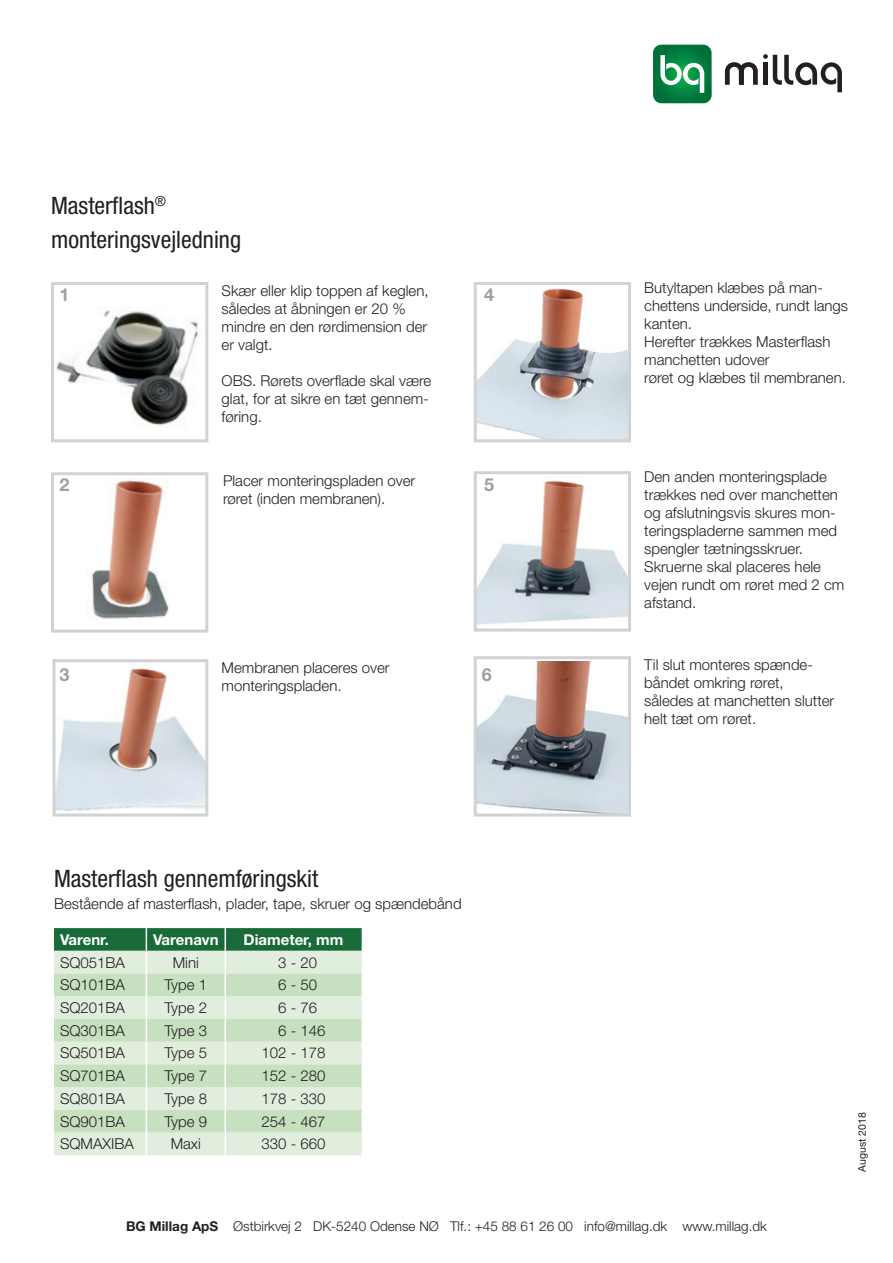
<style>
.page{position:relative;width:893px;height:1263px;background:#fff}
.page>*{position:absolute;margin:0;border:0;box-sizing:border-box;transform-origin:0 0}
.t1{font:condensed 24px/33px "Helvetica Neue LT Std";color:#231f20}
.t2{font:700 18px "Helvetica Neue LT Std";color:#9d9fa2}
.t3{font:300 15px/18px "Helvetica Neue LT Std";color:#231f20}
.t4{font:700 15px "Helvetica Neue LT Std";color:#fff}
.t5{font:300 13.5px "Helvetica Neue LT Std";color:#231f20}
.t6{font:10.5px "Helvetica Neue LT Std";color:#231f20}
.s1{font-weight:700}
</style>
<div class="page">
<svg style="left:653px;top:45px;width:59px;height:58px"></svg>
<svg style="left:725px;top:54px;width:117px;height:38px"></svg>
<img style="left:56px;top:310px;width:143px;height:116px">
<div style="left:51px;top:282px;width:157px;height:160px;border:3px solid #d1d2d4"></div>
<img style="left:88px;top:479px;width:81px;height:140px">
<div style="left:51px;top:472px;width:157px;height:161px;border:3px solid #d1d2d4"></div>
<img style="left:57px;top:667px;width:147px;height:145px">
<div style="left:53px;top:659px;width:155px;height:157px;border:3px solid #d1d2d4"></div>
<img style="left:478px;top:288px;width:149px;height:150px">
<div style="left:474px;top:282px;width:157px;height:160px;border:3px solid #d1d2d4"></div>
<img style="left:478px;top:481px;width:149px;height:144px">
<div style="left:474px;top:471px;width:157px;height:160px;border:3px solid #d1d2d4"></div>
<img style="left:478px;top:661px;width:149px;height:151px">
<div style="left:474px;top:656px;width:157px;height:160px;border:3px solid #d1d2d4"></div>
<svg style="left:54px;top:928px;width:308px;height:227px;background:#c3dbc1"></svg>
<h1 class="t1" style="left:51px;top:189px;width:192px">Masterflash<sup>® </sup>monteringsvejledning</h1>
<p class="t3" style="left:222px;top:281px;width:209px">Skær eller klip toppen af keglen, således at åbningen er 20 % mindre en den rørdimension der er valgt.</p>
<p class="t3" style="left:222px;top:371px;width:211px">OBS. Rørets overflade skal være glat, for at sikre en tæt gennem&shy;føring.</p>
<p class="t2" style="left:60px;top:283px;width:12px">1</p>
<p class="t2" style="left:484px;top:283px;width:12px">4</p>
<p class="t3" style="left:644px;top:278px;width:205px">Butyltapen klæbes på man&shy;chettens underside, rundt langs kanten.<br>Herefter trækkes Masterflash manchetten udover<br>røret og klæbes til membranen.</p>
<p class="t2" style="left:60px;top:473px;width:12px">2</p>
<p class="t3" style="left:223px;top:471px;width:194px">Placer monteringspladen over røret (inden membranen).</p>
<p class="t2" style="left:484px;top:473px;width:12px">5</p>
<p class="t3" style="left:644px;top:467px;width:202px">Den anden monteringsplade trækkes ned over manchetten og afslutningsvis skures mon&shy;teringspladerne sammen med spengler tætningsskruer.<br>Skruerne skal placeres hele vejen rundt om røret med 2 cm afstand.</p>
<p class="t2" style="left:60px;top:663px;width:12px">3</p>
<p class="t3" style="left:222px;top:658px;width:170px">Membranen placeres over monteringspladen.</p>
<p class="t2" style="left:482px;top:663px;width:12px">6</p>
<p class="t3" style="left:644px;top:655px;width:192px">Til slut monteres spænde&shy;båndet omkring røret, således at manchetten slutter helt tæt om røret.</p>
<h1 class="t1" style="left:54px;top:862px;width:266px">Masterflash gennemføringskit</h1>
<p class="t3" style="left:54px;top:894px;width:409px">Bestående af masterflash, plader, tape, skruer og spændebånd</p>
<p class="t4" style="left:60px;top:930px;width:50px">Varenr.</p>
<p class="t4" style="left:153px;top:930px;width:67px">Varenavn</p>
<p class="t4" style="left:244px;top:930px;width:101px">Diameter, mm</p>
<p class="t3" style="left:60px;top:953px;width:67px">SQ051BA</p>
<p class="t3" style="left:173px;top:953px;width:28px">Mini</p>
<p class="t3" style="left:278px;top:953px;width:40px">3 - 20</p>
<p class="t3" style="left:60px;top:975px;width:67px">SQ101BA</p>
<p class="t3" style="left:165px;top:975px;width:44px">Type 1</p>
<p class="t3" style="left:278px;top:975px;width:40px">6 - 50</p>
<p class="t3" style="left:60px;top:998px;width:67px">SQ201BA</p>
<p class="t3" style="left:165px;top:998px;width:44px">Type 2</p>
<p class="t3" style="left:278px;top:998px;width:40px">6 - 76</p>
<p class="t3" style="left:60px;top:1021px;width:67px">SQ301BA</p>
<p class="t3" style="left:165px;top:1021px;width:44px">Type 3</p>
<p class="t3" style="left:278px;top:1021px;width:49px">6 - 146</p>
<p class="t3" style="left:60px;top:1044px;width:67px">SQ501BA</p>
<p class="t3" style="left:165px;top:1044px;width:44px">Type 5</p>
<p class="t3" style="left:261px;top:1044px;width:65px">102 - 178</p>
<p class="t3" style="left:60px;top:1066px;width:67px">SQ701BA</p>
<p class="t3" style="left:165px;top:1066px;width:44px">Type 7</p>
<p class="t3" style="left:261px;top:1066px;width:65px">152 - 280</p>
<p class="t3" style="left:60px;top:1089px;width:67px">SQ801BA</p>
<p class="t3" style="left:165px;top:1089px;width:44px">Type 8</p>
<p class="t3" style="left:261px;top:1089px;width:65px">178 - 330</p>
<p class="t3" style="left:60px;top:1112px;width:67px">SQ901BA</p>
<p class="t3" style="left:165px;top:1112px;width:44px">Type 9</p>
<p class="t3" style="left:261px;top:1112px;width:65px">254 - 467</p>
<p class="t3" style="left:60px;top:1134px;width:75px">SQMAXIBA</p>
<p class="t3" style="left:171px;top:1134px;width:32px">Maxi</p>
<p class="t3" style="left:261px;top:1134px;width:65px">330 - 660</p>
<p class="t5" style="left:126px;top:1218px;width:642px"><span class="s1">BG Millag ApS</span> Østbirkvej 2 DK-5240 Odense NØ Tlf.: +45 88 61 26 00 info@millag.dk www.millag.dk</p>
<p class="t6" style="left:856px;top:1171px;width:61px;rotate:-90deg">August 2018</p>
</div>
